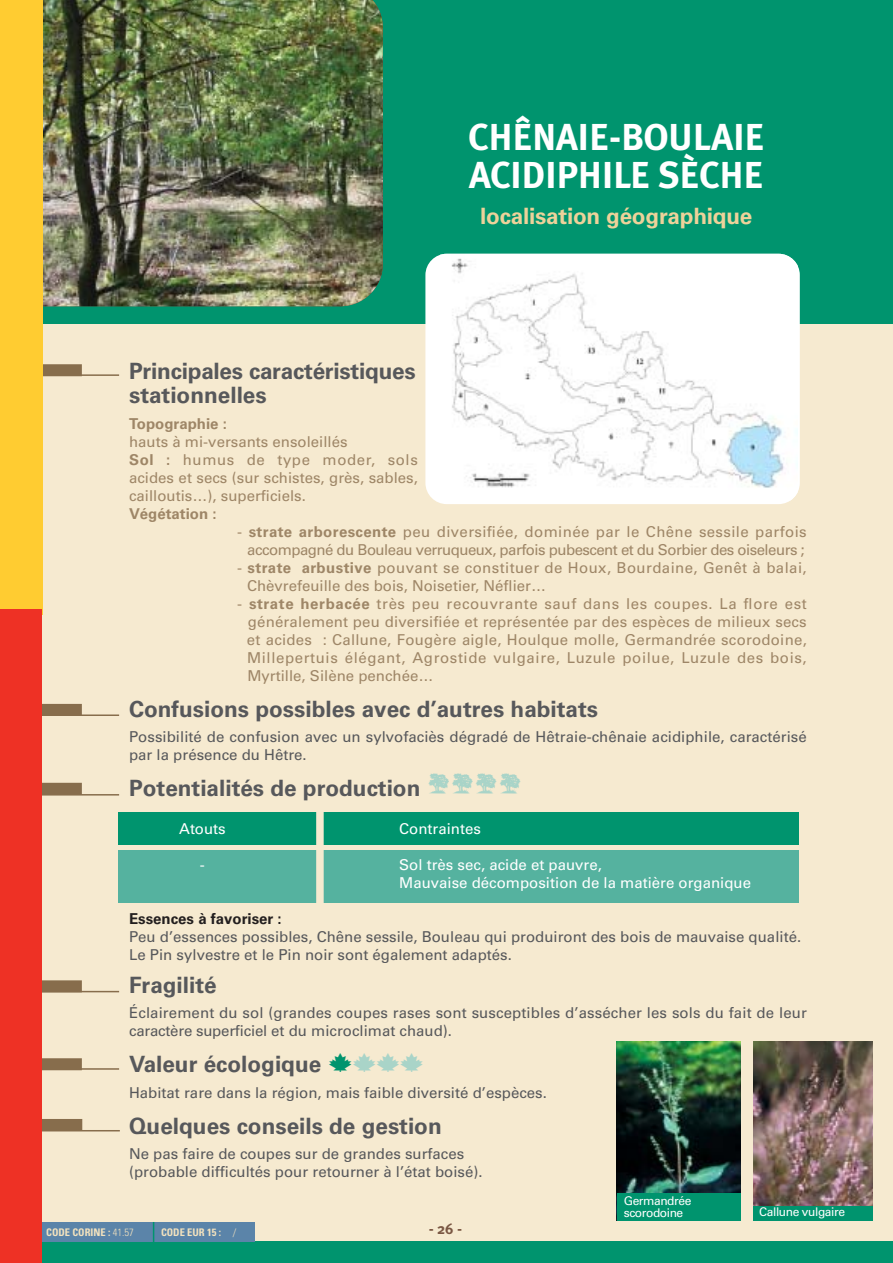
<style>
.page{position:relative;width:893px;height:1263px;background:#fff}
.page>*{position:absolute;margin:0;border:0;box-sizing:border-box;transform-origin:0 0}
.t1{font:700 37.5px/37.5px "Meta Plus";letter-spacing:-.01em;color:#fff}
.t2{font:700 22.5px/24px "Univers";color:#57585b}
.t3{font:700 22.5px "Univers";letter-spacing:-.01em;color:#edd29a}
.t4{font:15px/18px "Univers";color:#57585b}
.t5{font:15px/18px "Univers";color:#9e8667}
.t6{font:15px/18px "Univers";letter-spacing:-.035em;color:#9e8667;text-align:center}
.t7{font:15px/18px "Univers";letter-spacing:.025em;color:#9e8667}
.t8{font:15px/18px "Univers";color:#fff}
.t9{font:700 15px "Univers";color:#9e8667}
.t10{font:700 15px "Univers";color:#231f1f}
.t11{font:700 15px "Meta Plus";color:#7a5743}
.t12{font:12px/12px "Univers";letter-spacing:-.035em;color:#fff}
.t13{font:700 condensed 10.5px "Univers";color:#f3e2be}
.s1{font-weight:700}
.s2{font-weight:300}
</style>
<div class="page">
<div style="left:0;top:0;width:892px;height:1252px;background:#f6ead0"></div>
<div style="left:118px;top:812px;width:680px;height:32px;background:#00946e"></div>
<div style="left:118px;top:850px;width:680px;height:52px;background:#55b29f"></div>
<div style="left:0;top:0;width:892px;height:323px;background:#00946e"></div>
<div style="left:0;top:1242px;width:892px;height:21px;background:#00946e"></div>
<hr style="left:34px;top:374px;width:85px;height:2px;background:#876d4c">
<div style="left:34px;top:364px;width:48px;height:12px;background:#876d4c"></div>
<hr style="left:34px;top:715px;width:85px;height:1px;background:#876d4c">
<div style="left:34px;top:704px;width:48px;height:12px;background:#876d4c"></div>
<hr style="left:34px;top:794px;width:85px;height:2px;background:#876d4c">
<div style="left:34px;top:783px;width:48px;height:12px;background:#876d4c"></div>
<hr style="left:34px;top:991px;width:85px;height:1px;background:#876d4c">
<div style="left:34px;top:980px;width:48px;height:12px;background:#876d4c"></div>
<hr style="left:34px;top:1068px;width:85px;height:2px;background:#876d4c">
<div style="left:34px;top:1058px;width:48px;height:12px;background:#876d4c"></div>
<hr style="left:34px;top:1130px;width:86px;height:1px;background:#876d4c">
<div style="left:34px;top:1119px;width:48px;height:12px;background:#876d4c"></div>
<div style="left:316px;top:806px;width:8px;height:98px;background:#f6ead0"></div>
<div style="left:425px;top:254px;width:374px;height:250px;background:#fff;border-radius:21px"></div>
<img style="left:440px;top:254px;width:357px;height:247px">
<img style="left:44px;top:0;width:339px;height:306px">
<div style="left:43px;top:1222px;width:212px;height:20px;background:#5b84a9"></div>
<svg style="left:153px;top:1222px;width:1px;height:20px"></svg>
<img style="left:753px;top:1042px;width:119px;height:164px">
<img style="left:616px;top:1042px;width:124px;height:178px">
<div style="left:0;top:0;width:43px;height:614px;background:#ffcc31"></div>
<div style="left:0;top:610px;width:42px;height:653px;background:#ee3125"></div>
<div style="left:617px;top:1193px;width:123px;height:27px;background:#00946e"></div>
<div style="left:753px;top:1206px;width:119px;height:14px;background:#00946e"></div>
<h1 class="t1" style="left:468px;top:121px;width:298px">CHÊNAIE-BOULAIE<br>ACIDIPHILE SÈCHE</h1>
<h2 class="t3" style="left:480px;top:208px;width:274px">localisation géographique</h2>
<h2 class="t2" style="left:129px;top:361px;width:288px">Principales caractéristiques stationnelles</h2>
<p class="t9" style="left:129px;top:418px;width:99px">Topographie :</p>
<p class="t5" style="left:129px;top:434px;width:290px">hauts à mi-versants ensoleillés<br><span class="s1">Sol :</span> humus de type moder, sols acides et secs (sur schistes, grès, sables, cailloutis…), superficiels.</p>
<p class="t9" style="left:129px;top:508px;width:89px">Végétation :</p>
<p class="t6" style="left:237px;top:524px;width:571px">- <span class="s1">strate arborescente</span> peu diversifiée, dominée par le Chêne sessile parfois accompagné du Bouleau verruqueux, parfois pubescent et du Sorbier des oiseleurs ;</p>
<p class="t7" style="left:247px;top:560px;width:561px;text-indent:-10px">- <span class="s1">strate arbustive</span> pouvant se constituer de Houx, Bourdaine, Genêt à balai,<br>Chèvrefeuille des bois, Noisetier, Néflier…</p>
<p class="t5" style="left:247px;top:596px;width:561px;text-align:justify;text-indent:-10px">- <span class="s1">strate herbacée</span> très peu recouvrante sauf dans les coupes. La flore est généralement peu diversifiée et représentée par des espèces de milieux secs et acides : Callune, Fougère aigle, Houlque molle, Germandrée scorodoine, Millepertuis élégant, Agrostide vulgaire, Luzule poilue, Luzule des bois, Myrtille, Silène penchée…</p>
<h2 class="t2" style="left:129px;top:699px;width:470px">Confusions possibles avec d’autres habitats</h2>
<p class="t4" style="left:129px;top:729px;width:679px">Possibilité de confusion avec un sylvofaciès dégradé de Hêtraie-chênaie acidiphile, caractérisé par la présence du Hêtre.</p>
<h2 class="t2" style="left:129px;top:778px;width:293px">Potentialités de production</h2>
<p class="t8" style="left:179px;top:821px;width:48px">Atouts</p>
<p class="t8" style="left:399px;top:821px;width:83px">Contraintes</p>
<p class="t8" style="left:200px;top:857px;width:6px">-</p>
<p class="t8" style="left:399px;top:857px;width:353px">Sol très sec, acide et pauvre,<br>Mauvaise décomposition de la matière organique</p>
<p class="t10" style="left:129px;top:913px;width:154px">Essences à favoriser :</p>
<p class="t4" style="left:129px;top:929px;width:673px">Peu d’essences possibles, Chêne sessile, Bouleau qui produiront des bois de mauvaise qualité.<br>Le Pin sylvestre et le Pin noir sont également adaptés.</p>
<h2 class="t2" style="left:129px;top:975px;width:89px">Fragilité</h2>
<p class="t4" style="left:129px;top:1005px;width:679px">Éclairement du sol (grandes coupes rases sont susceptibles d’assécher les sols du fait de leur caractère superficiel et du microclimat chaud).</p>
<h2 class="t2" style="left:129px;top:1054px;width:194px">Valeur écologique</h2>
<p class="t4" style="left:129px;top:1085px;width:419px">Habitat rare dans la région, mais faible diversité d’espèces.</p>
<h2 class="t2" style="left:129px;top:1116px;width:314px">Quelques conseils de gestion</h2>
<p class="t4" style="left:129px;top:1146px;width:355px">Ne pas faire de coupes sur de grandes surfaces (probable difficultés pour retourner à l’état boisé).</p>
<p class="t13" style="left:46px;top:1228px;width:89px">CODE CORINE : <span class="s2">41.57</span></p>
<p class="t13" style="left:161px;top:1228px;width:77px">CODE EUR 15 : <span class="s2">/</span></p>
<p class="t11" style="left:428px;top:1223px;width:35px">- 26 -</p>
<p class="t12" style="left:623px;top:1196px;width:69px">Germandrée scorodoine</p>
<p class="t12" style="left:759px;top:1207px;width:87px">Callune vulgaire</p>
</div>
